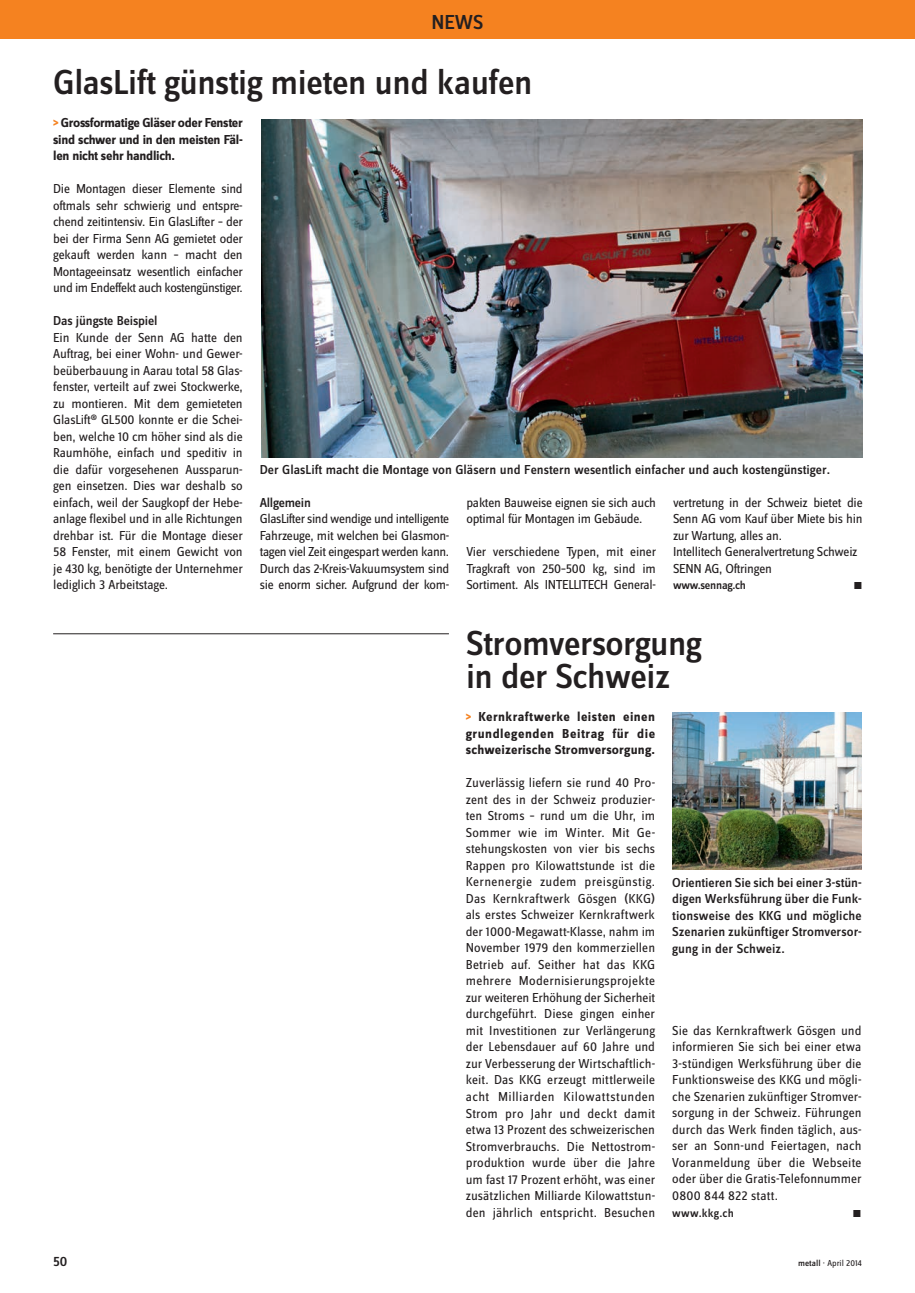
<style>
.page{position:relative;width:915px;height:1293px;background:#fff}
.page>*{position:absolute;margin:0;border:0;box-sizing:border-box;transform-origin:0 0}
.NEWS_Titel_24__mediu{font:500 36px "Zine Sans Dis";letter-spacing:-.015em;color:#231f20}
.t1{font:500 21px "Zine Sans Dis";color:#231f20}
.t2{font:500 14.25px "Zine Sans Dis";color:#231f20}
.NEWS_Grundtext_EZ_9{font:13.5px/16.5px "Zine Sans Dis";letter-spacing:-.02em;color:#231f20;text-align:justify}
.NEWS_Legende_9__medi{font:500 13.5px/16.5px "Zine Sans Dis";color:#231f20;text-align:justify}
.NEWS_Grundtext_ohne{font:700 13.5px/16.5px "Zine Sans Dis";letter-spacing:-.01em;color:#231f20;text-align:justify}
.NEWS_Grundtext_EZ_9-2{font:500 13.5px "Zine Sans Dis";letter-spacing:-.01em;color:#231f20}
.NEWS_Grundtext_ohne-2{font:500 12px "Zine Sans Dis";letter-spacing:-.02em;color:#231f20}
.NEWS_Grundtext_ohne-3{font:10.5px "Zine Sans Dis Regular Roman Exp";color:#231f20}
.t3{font:9px "Zine Sans Dis";color:#231f20}
.s1{color:#f58220}
.s2{font-weight:500}
</style>
<div class="page">
<div style="left:0;top:0;width:914px;height:38px;background:#f58220"></div>
<hr style="left:914px;top:0;width:1px;height:38px;background:#f58220">
<img style="left:261px;top:119px;width:601px;height:338px">
<img style="left:672px;top:712px;width:189px;height:158px">
<hr style="left:53px;top:633px;width:396px;height:1px;background:#231f20">
<h2 class="t1" style="left:431px;top:11px;width:53px">NEWS</h2>
<p class="NEWS_Titel_24__mediu" style="left:53px;top:64px;width:480px">GlasLift günstig mieten und kaufen</p>
<p class="NEWS_Grundtext_ohne" style="left:53px;top:115px;width:191px"><span class="s1">&gt;</span> Grossformatige Gläser oder Fenster sind schwer und in den meisten Fäl&shy;len nicht sehr handlich.</p>
<p class="NEWS_Grundtext_EZ_9" style="left:53px;top:181px;width:191px">Die Montagen dieser Elemente sind oftmals sehr schwierig und entspre&shy;chend zeitintensiv. Ein GlasLifter – der bei der Firma Senn AG gemietet oder gekauft werden kann – macht den Montageeinsatz wesentlich einfacher und im Endeffekt auch kostengünstiger.</p>
<p class="NEWS_Grundtext_EZ_9-2" style="left:53px;top:314px;width:106px">Das jüngste Beispiel</p>
<p class="NEWS_Grundtext_EZ_9" style="left:53px;top:330px;width:191px">Ein Kunde der Senn AG hatte den Auftrag, bei einer Wohn- und Gewer&shy;beüberbauung in Aarau total 58 Glas&shy;fenster, verteilt auf zwei Stockwerke, zu montieren. Mit dem gemieteten GlasLift<sup>®</sup> GL500 konnte er die Schei&shy;ben, welche 10 cm höher sind als die Raumhöhe, einfach und speditiv in die dafür vorgesehenen Aussparun&shy;gen einsetzen. Dies war deshalb so einfach, weil der Saugkopf der Hebe&shy;anlage flexibel und in alle Richtungen drehbar ist. Für die Montage dieser 58 Fenster, mit einem Gewicht von je 430 kg, benötigte der Unternehmer lediglich 3 Arbeitstage.</p>
<p class="NEWS_Legende_9__medi" style="left:260px;top:462px;width:571px">Der GlasLift macht die Montage von Gläsern und Fenstern wesentlich einfacher und auch kostengünstiger.</p>
<p class="NEWS_Grundtext_EZ_9" style="left:672px;top:495px;width:191px">vertretung in der Schweiz bietet die Senn AG vom Kauf über Miete bis hin zur Wartung, alles an.</p>
<p class="NEWS_Grundtext_EZ_9" style="left:672px;top:544px;width:186px">Intellitech Generalvertretung Schweiz</p>
<p class="NEWS_Grundtext_EZ_9" style="left:672px;top:561px;width:100px">SENN AG, Oftringen</p>
<p class="NEWS_Grundtext_ohne-2" style="left:672px;top:579px;width:74px">www.sennag.ch</p>
<p class="NEWS_Grundtext_ohne-3" style="left:853px;top:581px;width:11px">m</p>
<p class="NEWS_Grundtext_EZ_9" style="left:466px;top:495px;width:191px">pakten Bauweise eignen sie sich auch optimal für Montagen im Gebäude.</p>
<p class="NEWS_Grundtext_EZ_9" style="left:466px;top:544px;width:191px">Vier verschiedene Typen, mit einer Tragkraft von 250–500 kg, sind im Sortiment. Als INTELLITECH General-</p>
<p class="NEWS_Grundtext_EZ_9-2" style="left:260px;top:496px;width:53px">Allgemein</p>
<p class="NEWS_Grundtext_EZ_9" style="left:260px;top:511px;width:191px">GlasLifter sind wendige und intelligente Fahrzeuge, mit welchen bei Glasmon&shy;tagen viel Zeit eingespart werden kann.<br>Durch das 2-Kreis-Vakuumsystem sind sie enorm sicher. Aufgrund der kom-</p>
<p class="NEWS_Titel_24__mediu" style="left:466px;top:625px;width:237px">Stromversorgung</p>
<p class="NEWS_Titel_24__mediu" style="left:466px;top:658px;width:205px">in der Schweiz</p>
<p class="NEWS_Grundtext_ohne" style="left:465px;top:709px;width:191px"><span class="s1">&gt;</span> Kernkraftwerke leisten einen grundlegenden Beitrag für die schweizerische Stromversorgung.</p>
<p class="NEWS_Grundtext_EZ_9" style="left:465px;top:775px;width:191px">Zuverlässig liefern sie rund 40 Pro&shy;zent des in der Schweiz produzier&shy;ten Stroms – rund um die Uhr, im Sommer wie im Winter. Mit Ge&shy;stehungskosten von vier bis sechs Rappen pro Kilowattstunde ist die Kernenergie zudem preisgünstig.<br>Das Kernkraftwerk Gösgen (KKG) als erstes Schweizer Kernkraftwerk der 1000-Megawatt-Klasse, nahm im November 1979 den kommerziellen Betrieb auf. Seither hat das KKG mehrere Modernisierungsprojekte zur weiteren Erhöhung der Sicherheit durchgeführt. Diese gingen einher mit Investitionen zur Verlängerung der Lebensdauer auf 60 Jahre und zur Verbesserung der Wirtschaftlich&shy;keit. Das KKG erzeugt mittlerweile acht Milliarden Kilowattstunden Strom pro Jahr und deckt damit etwa 13 Prozent des schweizerischen Stromverbrauchs. Die Nettostrom&shy;produktion wurde über die Jahre um fast 17 Prozent erhöht, was einer zusätzlichen Milliarde Kilowattstun&shy;den jährlich entspricht. Besuchen</p>
<p class="NEWS_Legende_9__medi" style="left:672px;top:874px;width:191px">Orientieren Sie sich bei einer 3-stün&shy;digen Werksführung über die Funk&shy;tionsweise des KKG und mögliche Szenarien zukünftiger Stromversor&shy;gung in der Schweiz.</p>
<p class="NEWS_Grundtext_EZ_9" style="left:672px;top:1023px;width:191px">Sie das Kernkraftwerk Gösgen und informieren Sie sich bei einer etwa 3-stündigen Werksführung über die Funktionsweise des KKG und mögli&shy;che Szenarien zukünftiger Stromver&shy;sorgung in der Schweiz. Führungen durch das Werk finden täglich, aus&shy;ser an Sonn-und Feiertagen, nach Voranmeldung über die Webseite oder über die Gratis-Telefonnummer 0800 844 822 statt.</p>
<p class="NEWS_Grundtext_ohne-2" style="left:672px;top:1206px;width:63px">www.kkg.ch</p>
<p class="NEWS_Grundtext_ohne-3" style="left:852px;top:1208px;width:11px">m</p>
<p class="t2" style="left:53px;top:1254px;width:16px">50</p>
<p class="t3" style="left:797px;top:1259px;width:65px"><span class="s2">metall</span> · April 2014</p>
</div>
